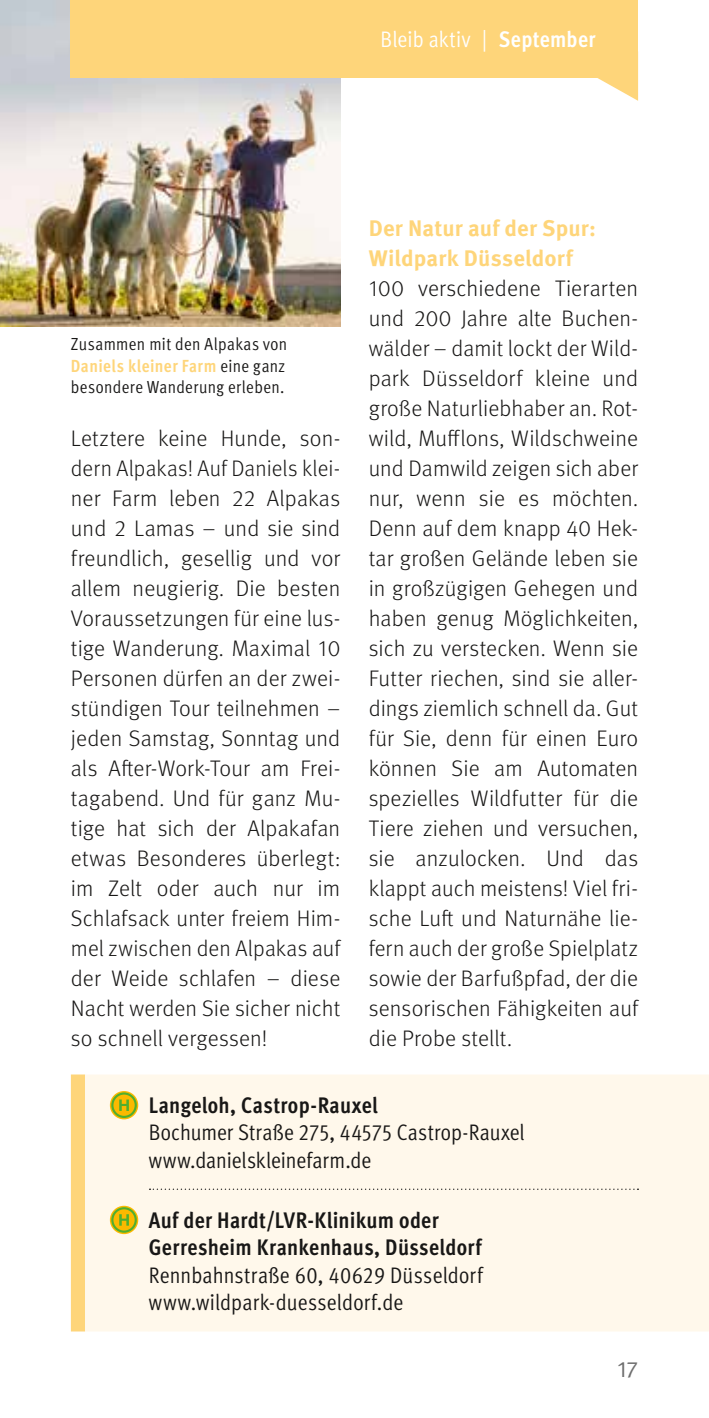
<style>
.page{position:relative;width:709px;height:1418px;background:#fff}
.page>*{position:absolute;margin:0;border:0;box-sizing:border-box;transform-origin:0 0}
.t1{font:300 22.5px/30px "Meta Pro";letter-spacing:.005em;color:#181716;text-align:justify}
.t2{font:condensed 22.5px/27.5px "Meta Pro";letter-spacing:.005em;color:#181716}
.t3{font:700 condensed 22.5px/27.5px "Meta Pro";letter-spacing:.015em;color:#181716}
.t4{font:700 22.5px/30px "Meta Pro";letter-spacing:.005em;color:#fed57a}
.t5{font:condensed 22.5px "Meta Pro";letter-spacing:.01em;color:#fff}
.t6{font:22.5px "Meta Pro";color:#6e6e6e}
.t7{font:condensed 17.5px/21.2px "Meta Pro";letter-spacing:.02em;color:#181716;text-align:justify}
.s1{font-weight:700}
.s2{font-weight:700;color:#fed57a}
</style>
<div class="page">
<img style="left:0;top:0;width:340px;height:326px">
<svg style="left:597px;top:78px;width:41px;height:23px"></svg>
<div style="left:71px;top:0;width:567px;height:78px;background:#fed57a"></div>
<div style="left:71px;top:1074px;width:14px;height:257px;background:#fed57a"></div>
<div style="left:85px;top:1074px;width:624px;height:257px;background:#fff8eb"></div>
<svg style="left:149px;top:1188px;width:489px;height:1px"></svg>
<svg style="left:110px;top:1091px;width:28px;height:28px"></svg>
<svg style="left:119px;top:1099px;width:10px;height:11px"></svg>
<div style="left:111px;top:1092px;width:26px;height:25px;border:2px solid #50ae2f;border-radius:50%"></div>
<svg style="left:110px;top:1205px;width:28px;height:29px"></svg>
<svg style="left:119px;top:1214px;width:10px;height:11px"></svg>
<div style="left:111px;top:1207px;width:26px;height:25px;border:2px solid #50ae2f;border-radius:50%"></div>
<p class="t5" style="left:380px;top:23px;width:217px">Bleib aktiv | <span class="s1">September</span></p>
<p class="t7" style="left:71px;top:332px;width:218px">Zusammen mit den Alpakas von <span class="s2">Daniels kleiner Farm</span> eine ganz besondere Wanderung erleben.</p>
<p class="t1" style="left:71px;top:422px;width:271px">Letztere keine Hunde, son&shy;dern Alpakas! Auf Daniels klei&shy;ner Farm leben 22 Alpakas und 2 Lamas – und sie sind freundlich, gesellig und vor allem neugierig. Die besten Voraussetzungen für eine lus&shy;tige Wanderung. Maximal 10<br>Personen dürfen an der zwei&shy;stündigen Tour teilnehmen – jeden Samstag, Sonntag und als After-Work-Tour am Frei&shy;tagabend. Und für ganz Mu&shy;tige hat sich der Alpakafan etwas Besonderes überlegt: im Zelt oder auch nur im Schlafsack unter freiem Him&shy;mel zwischen den Alpakas auf der Weide schlafen – diese Nacht werden Sie sicher nicht so schnell vergessen!</p>
<p class="t4" style="left:368px;top:212px;width:229px">Der Natur auf der Spur:<br>Wildpark Düsseldorf</p>
<p class="t1" style="left:368px;top:272px;width:271px;text-align:left">100 verschiedene Tierarten und 200 Jahre alte Buchen&shy;wälder – damit lockt der Wild&shy;park Düsseldorf kleine und große Naturliebhaber an. Rot&shy;wild, Mufflons, Wildschweine und Damwild zeigen sich aber nur, wenn sie es möchten.<br>Denn auf dem knapp 40 Hek&shy;tar großen Gelände leben sie in großzügigen Gehegen und haben genug Möglichkeiten, sich zu verstecken. Wenn sie<br>Futter riechen, sind sie aller&shy;dings ziemlich schnell da. Gut für Sie, denn für einen Euro können Sie am Automaten spezielles Wildfutter für die<br>Tiere ziehen und versuchen, sie anzulocken. Und das klappt auch meistens! Viel fri&shy;sche Luft und Naturnähe lie&shy;fern auch der große Spielplatz sowie der Barfußpfad, der die sensorischen Fähigkeiten auf die Probe stellt.</p>
<p class="t3" style="left:149px;top:1090px;width:230px">Langeloh, Castrop-Rauxel</p>
<p class="t2" style="left:149px;top:1117px;width:377px">Bochumer Straße 275, 44575 Castrop-Rauxel www.danielskleinefarm.de</p>
<p class="t3" style="left:149px;top:1204px;width:334px">Auf der Hardt/LVR-Klinikum oder<br>Gerresheim Krankenhaus, Düsseldorf</p>
<p class="t2" style="left:149px;top:1259px;width:335px">Rennbahnstraße 60, 40629 Düsseldorf www.wildpark-duesseldorf.de</p>
<p class="t6" style="left:617px;top:1351px;width:22px">17</p>
</div>
